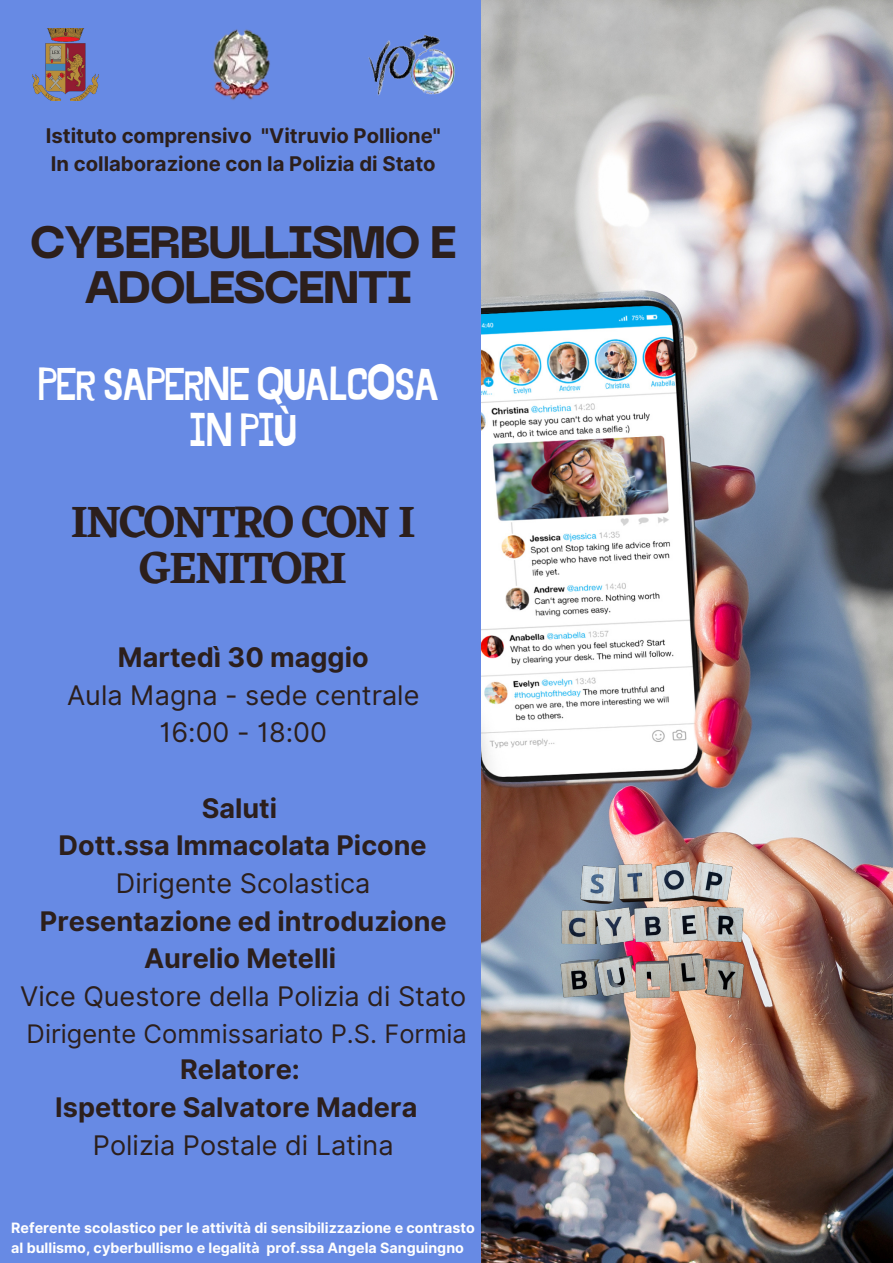
<style>
.page{position:relative;width:893px;height:1263px;background:#678ae4}
.page>*{position:absolute;margin:0;border:0;box-sizing:border-box;transform-origin:0 0}
.t1{font:45.83px "Jingleberry";letter-spacing:-.045em;color:#fff}
.t2{font:600 45.83px/46.1px "Eczar";letter-spacing:-.045em;color:#2c1f1c;text-align:center}
.t3{font:800 45.15px "PP Neue Machina";letter-spacing:-.045em;color:#2c1f1c}
.t4{font:700 27px "Inter";color:#2c1f1c}
.t5{font:27px "Inter";color:#2c1f1c}
.t6{font:25.5px "Inter";color:#2c1f1c}
.t7{font:700 20.25px "Inter";color:#2c1f1c}
.t8{font:700 14.25px "Inter";color:#fff}
</style>
<div class="page">
<img style="left:481px;top:0;width:412px;height:1263px">
<img style="left:213px;top:29px;width:57px;height:71px">
<img style="left:32px;top:28px;width:67px;height:72px">
<img style="left:368px;top:34px;width:87px;height:62px">
<img style="left:516px;top:849px;width:272px;height:181px">
<p class="t7" style="left:46px;top:123px;width:396px">Istituto comprensivo "Vitruvio Pollione"</p>
<p class="t7" style="left:51px;top:151px;width:386px">In collaborazione con la Polizia di Stato</p>
<p class="t3" style="left:30px;top:224px;width:429px">CYBERBULLISMO E</p>
<p class="t3" style="left:84px;top:270px;width:329px">ADOLESCENTI</p>
<p class="t1" style="left:38px;top:363px;width:403px">PER SAPERNE QUALCOSA</p>
<p class="t1" style="left:189px;top:409px;width:110px">IN PIÙ</p>
<p class="t2" style="left:71px;top:498px;width:346px">INCONTRO CON I<br>GENITORI</p>
<p class="t4" style="left:118px;top:641px;width:252px">Martedì 30 maggio</p>
<p class="t5" style="left:67px;top:679px;width:354px">Aula Magna - sede centrale</p>
<p class="t5" style="left:159px;top:716px;width:169px">16:00 - 18:00</p>
<p class="t4" style="left:202px;top:792px;width:77px">Saluti</p>
<p class="t4" style="left:58px;top:829px;width:370px">Dott.ssa Immacolata Picone</p>
<p class="t5" style="left:116px;top:867px;width:256px">Dirigente Scolastica</p>
<p class="t4" style="left:40px;top:905px;width:408px">Presentazione ed introduzione</p>
<p class="t4" style="left:144px;top:942px;width:194px">Aurelio Metelli</p>
<p class="t5" style="left:20px;top:980px;width:447px">Vice Questore della Polizia di Stato</p>
<p class="t6" style="left:27px;top:1018px;width:442px">Dirigente Commissariato P.S. Formia</p>
<p class="t4" style="left:180px;top:1053px;width:121px">Relatore:</p>
<p class="t4" style="left:55px;top:1091px;width:363px">Ispettore Salvatore Madera</p>
<p class="t5" style="left:93px;top:1129px;width:302px">Polizia Postale di Latina</p>
<p class="t8" style="left:11px;top:1219px;width:465px">Referente scolastico per le attività di sensibilizzazione e contrasto</p>
<p class="t8" style="left:11px;top:1239px;width:454px">al bullismo, cyberbullismo e legalità prof.ssa Angela Sanguingno</p>
</div>
